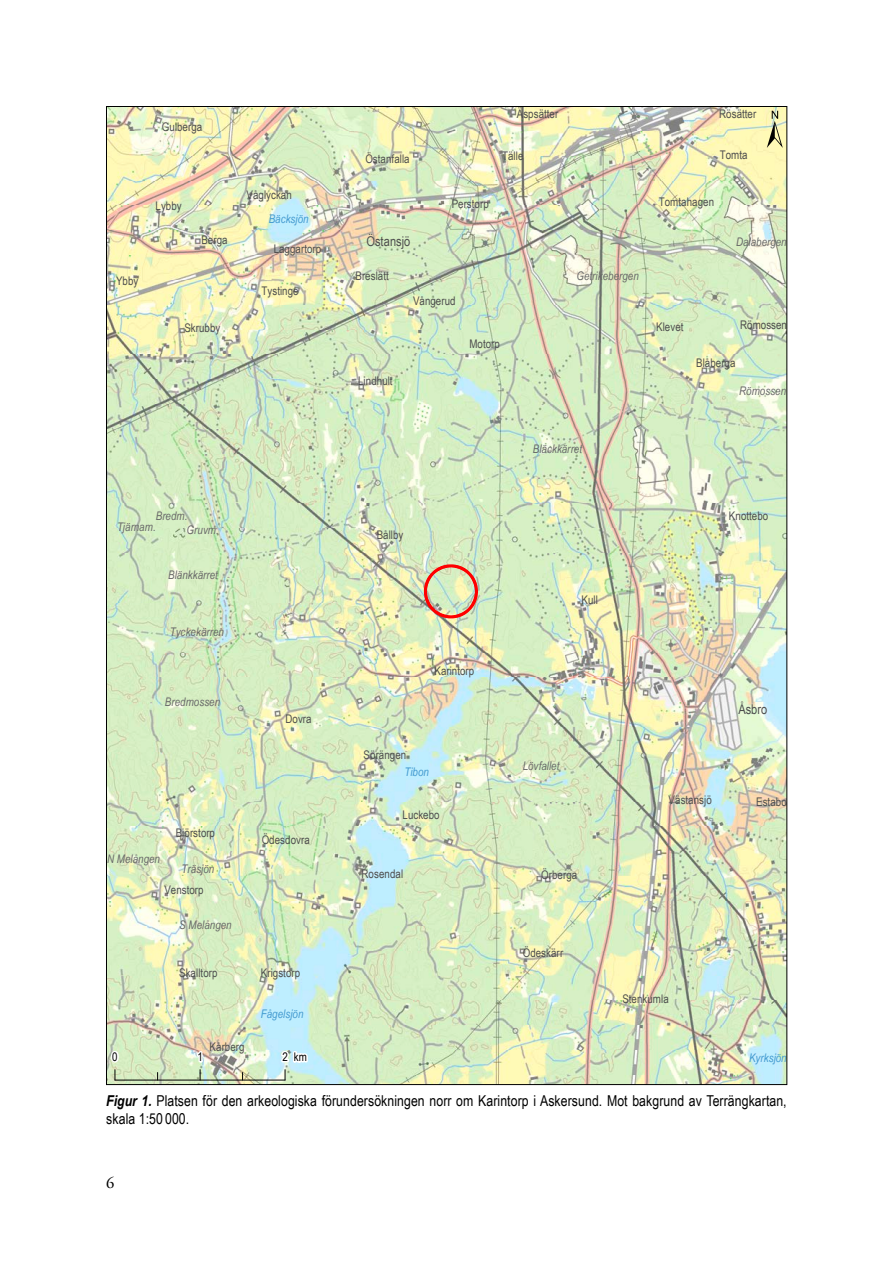
<style>
.page{position:relative;width:893px;height:1263px;background:#fff}
.page>*{position:absolute;margin:0;border:0;box-sizing:border-box;transform-origin:0 0}
.t1{font:52.8px "ESRI North";color:#000}
.t2{font:16.5px "Adobe Garamond Pro";color:#000}
.t3{font:15px/18px "Arial Narrow";letter-spacing:.005em;color:#000}
.t4{font:13.5px "Arial Narrow";color:#4d4d4d}
.t5{font:11.85px "Arial Narrow";color:#4d4d4d}
.t6{font:italic 11.85px/13.5px "Arial Narrow";color:#686868}
.t7{font:italic 11.85px "Arial Narrow";color:#439ad0}
.t8{font:11.85px "Arial Narrow";color:#000}
.s1{font-weight:700;font-style:italic}
</style>
<div class="page">
<img style="left:108px;top:108px;width:677px;height:975px">
<hr style="left:115px;top:1080px;width:170px;height:1px;background:#000">
<svg style="left:110px;top:1048px;width:10px;height:32px"></svg>
<svg style="left:195px;top:1047px;width:9px;height:33px"></svg>
<svg style="left:279px;top:1049px;width:30px;height:31px"></svg>
<img style="left:422px;top:563px;width:57px;height:57px">
<p class="t5" style="left:116px;top:272px;width:24px">Ybby</p>
<p class="t5" style="left:162px;top:118px;width:42px">Gulberga</p>
<p class="t5" style="left:156px;top:197px;width:28px">Lybby</p>
<p class="t5" style="left:201px;top:232px;width:28px">Berga</p>
<p class="t5" style="left:247px;top:187px;width:47px">Våglyckan</p>
<p class="t7" style="left:269px;top:210px;width:41px">Bäcksjön</p>
<p class="t5" style="left:274px;top:240px;width:49px">Laggartorp</p>
<p class="t5" style="left:262px;top:282px;width:39px">Tystinge</p>
<p class="t5" style="left:517px;top:105px;width:43px">Äspsätter</p>
<p class="t5" style="left:719px;top:105px;width:39px">Rösätter</p>
<h1 class="t1" style="left:767px;top:99px;width:17px">±</h1>
<p class="t5" style="left:365px;top:151px;width:46px">Östanfalla</p>
<p class="t5" style="left:502px;top:147px;width:23px">Tälle</p>
<p class="t5" style="left:720px;top:147px;width:29px">Tomta</p>
<p class="t5" style="left:452px;top:195px;width:39px">Perstorp</p>
<p class="t5" style="left:659px;top:194px;width:57px">Tomtahagen</p>
<p class="t4" style="left:367px;top:231px;width:45px">Östansjö</p>
<p class="t6" style="left:736px;top:235px;width:52px">Dalabergen</p>
<p class="t5" style="left:356px;top:268px;width:35px">Breslätt</p>
<p class="t6" style="left:576px;top:269px;width:64px">Getrikebergen</p>
<p class="t5" style="left:413px;top:292px;width:44px">Vångerud</p>
<p class="t5" style="left:184px;top:319px;width:38px">Skrubby</p>
<p class="t5" style="left:656px;top:318px;width:29px">Klevet</p>
<p class="t5" style="left:358px;top:372px;width:36px">Lindhult</p>
<p class="t5" style="left:469px;top:335px;width:32px">Motorp</p>
<p class="t5" style="left:740px;top:316px;width:48px">Römossen</p>
<p class="t5" style="left:696px;top:354px;width:41px">Blåberga</p>
<p class="t6" style="left:739px;top:384px;width:48px">Römossen</p>
<p class="t6" style="left:533px;top:442px;width:51px">Bläckkärret</p>
<p class="t6" style="left:187px;top:509px;width:34px;text-indent:-31px">Bredm.<br>Gruvm.</p>
<p class="t6" style="left:117px;top:520px;width:40px">Tjärnam.</p>
<p class="t6" style="left:168px;top:568px;width:51px">Blänkkärret</p>
<p class="t6" style="left:170px;top:625px;width:56px">Tyckekärren</p>
<p class="t6" style="left:165px;top:694px;width:57px">Bredmossen</p>
<p class="t5" style="left:285px;top:711px;width:28px">Dovra</p>
<p class="t6" style="left:107px;top:852px;width:54px">N Melången</p>
<p class="t5" style="left:176px;top:824px;width:41px">Björstorp</p>
<p class="t6" style="left:182px;top:862px;width:34px">Träsjön</p>
<p class="t5" style="left:164px;top:881px;width:41px">Venstorp</p>
<p class="t6" style="left:179px;top:918px;width:54px">S Melången</p>
<p class="t5" style="left:179px;top:964px;width:40px">Skalltorp</p>
<p class="t5" style="left:262px;top:831px;width:50px">Ödesdovra</p>
<p class="t5" style="left:261px;top:964px;width:41px">Krigstorp</p>
<p class="t7" style="left:261px;top:1005px;width:44px">Fågelsjön</p>
<p class="t5" style="left:210px;top:1038px;width:36px">Kårberg</p>
<p class="t8" style="left:112px;top:1048px;width:7px">0</p>
<p class="t8" style="left:197px;top:1048px;width:7px">1</p>
<p class="t8" style="left:282px;top:1048px;width:26px">2 km</p>
<p class="t5" style="left:377px;top:527px;width:28px">Bållby</p>
<p class="t5" style="left:364px;top:746px;width:44px">Sörängen</p>
<p class="t5" style="left:434px;top:662px;width:41px">Karintorp</p>
<p class="t7" style="left:404px;top:763px;width:26px">Tibon</p>
<p class="t5" style="left:403px;top:806px;width:39px">Luckebo</p>
<p class="t5" style="left:362px;top:865px;width:43px">Rosendal</p>
<p class="t5" style="left:581px;top:591px;width:18px">Kull</p>
<p class="t5" style="left:729px;top:507px;width:41px">Knottebo</p>
<p class="t6" style="left:523px;top:759px;width:38px">Lövfallet</p>
<p class="t5" style="left:541px;top:866px;width:38px">Örberga</p>
<p class="t5" style="left:523px;top:944px;width:42px">Ödeskärr</p>
<p class="t4" style="left:738px;top:700px;width:30px">Åsbro</p>
<p class="t5" style="left:669px;top:791px;width:45px">Västansjö</p>
<p class="t5" style="left:756px;top:793px;width:32px">Estabo</p>
<p class="t5" style="left:622px;top:990px;width:48px">Stenkumla</p>
<p class="t7" style="left:749px;top:1049px;width:39px">Kyrksjön</p>
<p class="t3" style="left:106px;top:1091px;width:682px"><span class="s1">Figur 1.</span> Platsen för den arkeologiska förundersökningen norr om Karintorp i Askersund. Mot bakgrund av Terrängkartan, skala 1:50 000.</p>
<h2 class="t2" style="left:106px;top:1173px;width:10px">6</h2>
</div>
